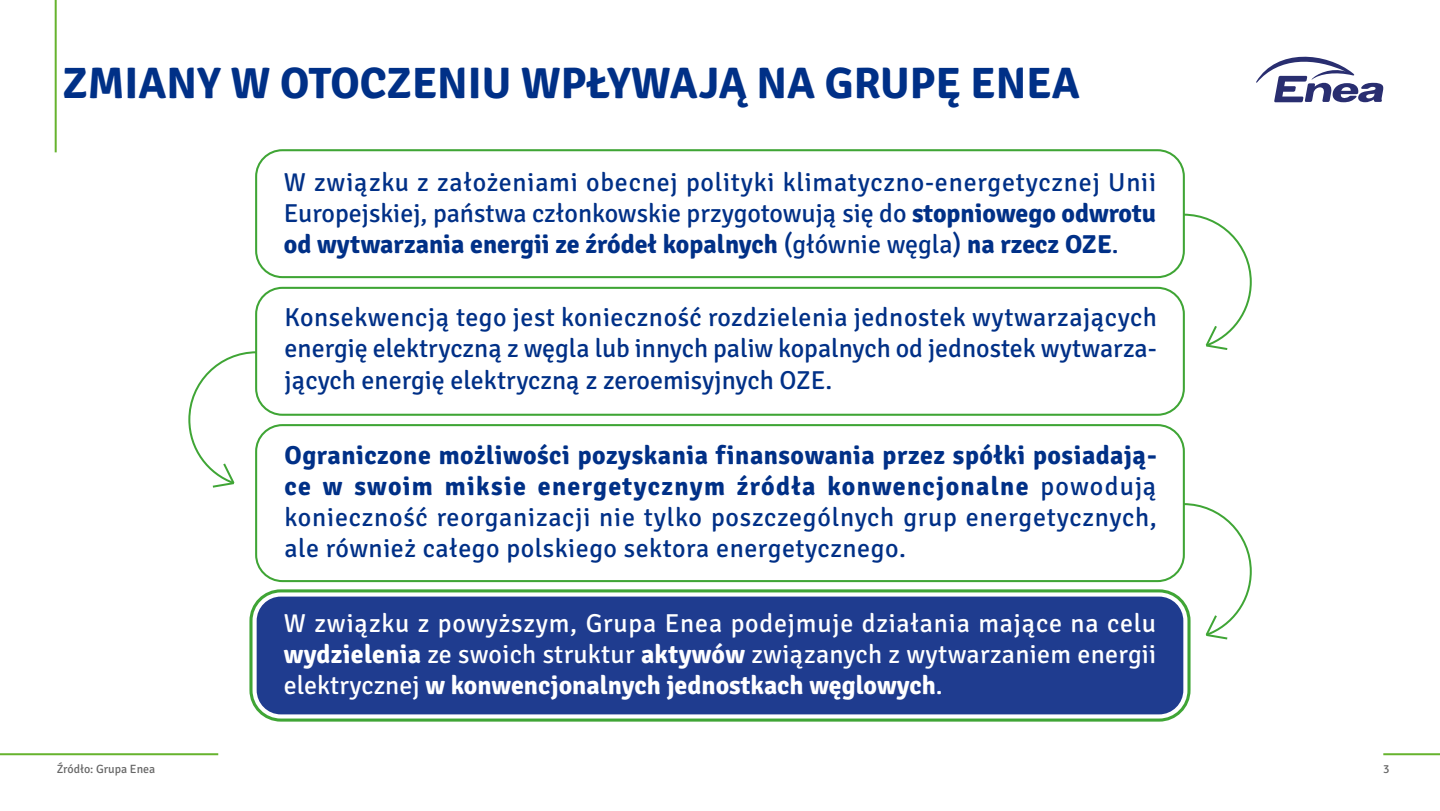
<style>
.page{position:relative;width:1440px;height:811px;background:#fff}
.page>*{position:absolute;margin:0;border:0;box-sizing:border-box;transform-origin:0 0}
.t1{font:700 44px "Signika";color:#003087}
.t2{font:26px/31.2px "Signika";color:#003087;text-align:justify}
.t3{font:26px/31.2px "Signika";letter-spacing:.01em;color:#fff;text-align:justify}
.t4{font:12px "Signika";color:#666}
.s1{font-weight:700}
</style>
<div class="page">
<div style="left:249px;top:589px;width:942px;height:132px;border:10px solid #3fa535;border-radius:26px"></div>
<div style="left:255px;top:594px;width:930px;height:122px;background:#1f3c8f;border-radius:26px"></div>
<div style="left:253px;top:592px;width:934px;height:126px;border:4px solid #fff;border-radius:26px"></div>
<hr style="left:0;top:752px;width:218px;height:2px;background:#66b32e">
<hr style="left:1383px;top:752px;width:57px;height:2px;background:#66b32e">
<hr style="left:55px;top:0;width:2px;height:152px;background:#66b32e">
<svg style="left:1256px;top:56px;width:128px;height:46px"></svg>
<div style="left:255px;top:149px;width:930px;height:129px;border:2px solid #3fa535;border-radius:26px"></div>
<div style="left:255px;top:287px;width:930px;height:128px;border:2px solid #3fa535;border-radius:26px"></div>
<div style="left:255px;top:424px;width:930px;height:158px;border:2px solid #3fa535;border-radius:26px"></div>
<svg style="left:1181px;top:212px;width:71px;height:139px"></svg>
<svg style="left:1181px;top:502px;width:71px;height:138px"></svg>
<svg style="left:188px;top:350px;width:71px;height:138px"></svg>
<h1 class="t1" style="left:62px;top:57px;width:1019px">ZMIANY W OTOCZENIU WPŁYWAJĄ NA GRUPĘ ENEA</h1>
<p class="t2" style="left:284px;top:167px;width:874px">W związku z założeniami obecnej polityki klimatyczno-energetycznej Unii Europejskiej, państwa członkowskie przygotowują się do <span class="s1">stopniowego odwrotu od wytwarzania energii ze źródeł kopalnych</span> (głównie węgla) <span class="s1">na rzecz OZE</span>.</p>
<p class="t2" style="left:285px;top:302px;width:874px">Konsekwencją tego jest konieczność rozdzielenia jednostek wytwarzających energię elektryczną z węgla lub innych paliw kopalnych od jednostek wytwarza&shy;jących energię elektryczną z zeroemisyjnych OZE.</p>
<p class="t2" style="left:285px;top:439px;width:874px"><span class="s1">Ograniczone możliwości pozyskania finansowania przez spółki posiadają&shy;ce w swoim miksie energetycznym źródła konwencjonalne</span> powodują konieczność reorganizacji nie tylko poszczególnych grup energetycznych, ale również całego polskiego sektora energetycznego.</p>
<p class="t3" style="left:284px;top:607px;width:874px">W związku z powyższym, Grupa Enea podejmuje działania mające na celu <span class="s1">wydzielenia</span> ze swoich struktur <span class="s1">aktywów</span> związanych z wytwarzaniem energii elektrycznej <span class="s1">w konwencjonalnych jednostkach węglowych</span>.</p>
<p class="t4" style="left:57px;top:761px;width:100px">Źródło: Grupa Enea</p>
<p class="t4" style="left:1383px;top:761px;width:8px">3</p>
</div>
